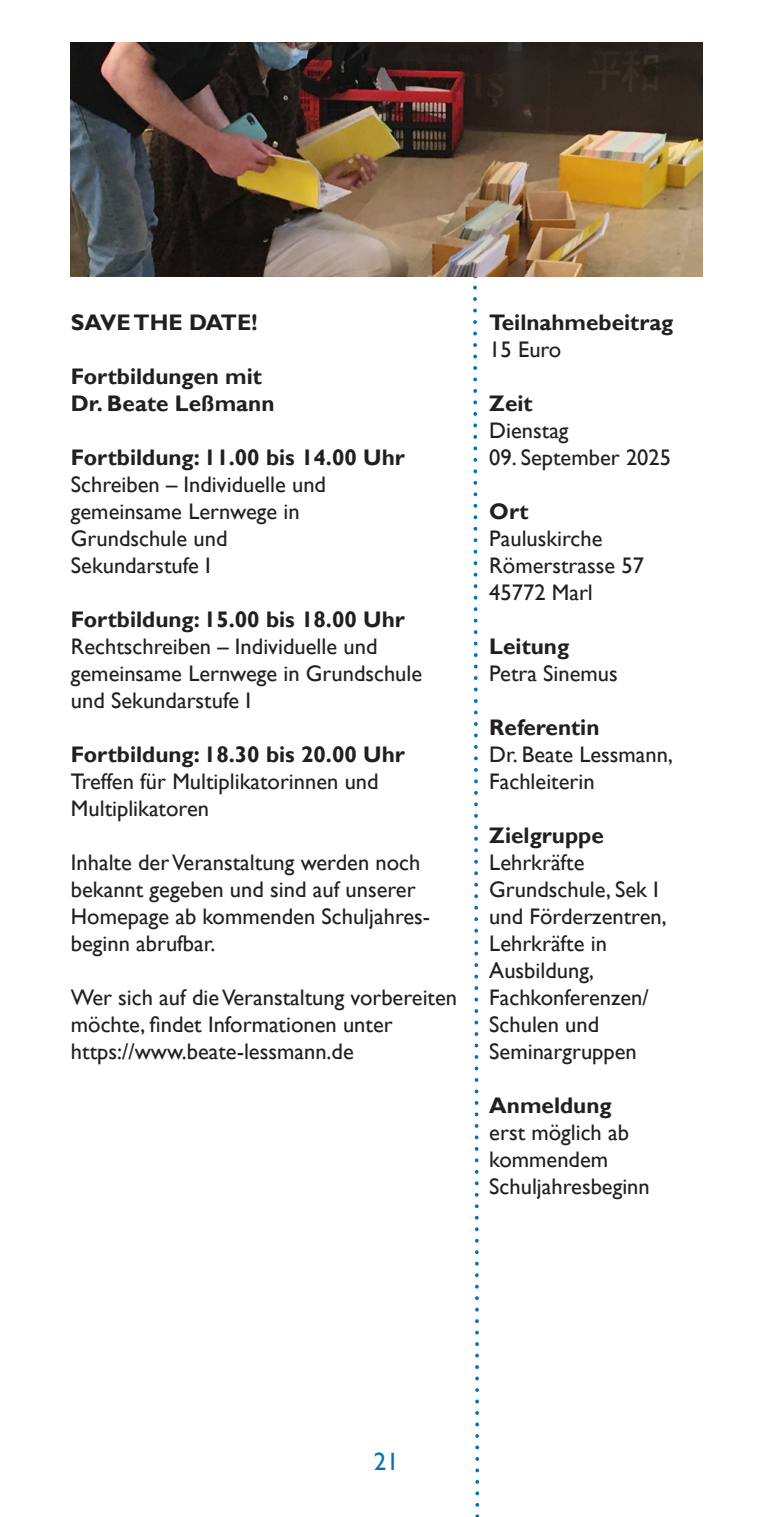
<style>
.page{position:relative;width:773px;height:1517px;background:#fff}
.page>*{position:absolute;margin:0;border:0;box-sizing:border-box;transform-origin:0 0}
.t1{font:25px "Gill Sans";color:#0072bc}
.t2{font:22.5px/27px "Gill Sans";color:#231f20}
.t3{font:700 22.5px "Gill Sans";color:#231f20}
</style>
<div class="page">
<svg style="left:473px;top:285px;width:7px;height:1232px"></svg>
<img style="left:71px;top:43px;width:631px;height:233px">
<p class="t3" style="left:71px;top:308px;width:188px">SAVE THE DATE!</p>
<p class="t3" style="left:71px;top:362px;width:193px">Fortbildungen mit</p>
<p class="t3" style="left:71px;top:389px;width:205px">Dr. Beate Leßmann</p>
<p class="t3" style="left:71px;top:443px;width:335px">Fortbildung: 11.00 bis 14.00 Uhr</p>
<p class="t2" style="left:71px;top:471px;width:257px">Schreiben – Individuelle und</p>
<p class="t2" style="left:71px;top:498px;width:230px">gemeinsame Lernwege in</p>
<p class="t2" style="left:71px;top:525px;width:158px">Grundschule und</p>
<p class="t2" style="left:71px;top:552px;width:141px">Sekundarstufe I</p>
<p class="t3" style="left:71px;top:605px;width:335px">Fortbildung: 15.00 bis 18.00 Uhr</p>
<p class="t2" style="left:71px;top:633px;width:308px">Rechtschreiben – Individuelle und</p>
<p class="t2" style="left:71px;top:660px;width:353px">gemeinsame Lernwege in Grundschule</p>
<p class="t2" style="left:71px;top:687px;width:182px">und Sekundarstufe I</p>
<p class="t3" style="left:71px;top:740px;width:335px">Fortbildung: 18.30 bis 20.00 Uhr</p>
<p class="t2" style="left:71px;top:768px;width:309px">Treffen für Multiplikatorinnen und</p>
<p class="t2" style="left:71px;top:795px;width:140px">Multiplikatoren</p>
<p class="t2" style="left:71px;top:849px;width:361px">Inhalte der Veranstaltung werden noch bekannt gegeben und sind auf unserer<br>Homepage ab kommenden Schuljahres&shy;beginn abrufbar.</p>
<p class="t2" style="left:71px;top:984px;width:387px">Wer sich auf die Veranstaltung vorbereiten möchte, findet Informationen unter</p>
<p class="t2" style="left:71px;top:1038px;width:284px">https://www.beate-lessmann.de</p>
<p class="t3" style="left:489px;top:308px;width:185px">Teilnahmebeitrag</p>
<p class="t2" style="left:489px;top:336px;width:74px">15 Euro</p>
<p class="t3" style="left:489px;top:389px;width:45px">Zeit</p>
<p class="t2" style="left:489px;top:417px;width:81px">Dienstag</p>
<p class="t2" style="left:489px;top:444px;width:183px">09. September 2025</p>
<p class="t3" style="left:489px;top:497px;width:41px">Ort</p>
<p class="t2" style="left:489px;top:525px;width:115px">Pauluskirche</p>
<p class="t2" style="left:489px;top:552px;width:156px">Römerstrasse 57</p>
<p class="t2" style="left:489px;top:579px;width:105px">45772 Marl</p>
<p class="t3" style="left:489px;top:632px;width:81px">Leitung</p>
<p class="t2" style="left:489px;top:660px;width:130px">Petra Sinemus</p>
<p class="t3" style="left:489px;top:713px;width:112px">Referentin</p>
<p class="t2" style="left:489px;top:741px;width:185px">Dr. Beate Lessmann,<br>Fachleiterin</p>
<p class="t3" style="left:489px;top:821px;width:116px">Zielgruppe</p>
<p class="t2" style="left:489px;top:849px;width:179px">Lehrkräfte<br>Grundschule, Sek I und Förderzentren,<br>Lehrkräfte in<br>Ausbildung,<br>Fachkonferenzen/<br>Schulen und<br>Seminargruppen</p>
<p class="t3" style="left:489px;top:1091px;width:124px">Anmeldung</p>
<p class="t2" style="left:489px;top:1119px;width:162px">erst möglich ab kommendem<br>Schuljahresbeginn</p>
<p class="t1" style="left:374px;top:1447px;width:26px">21</p>
</div>
